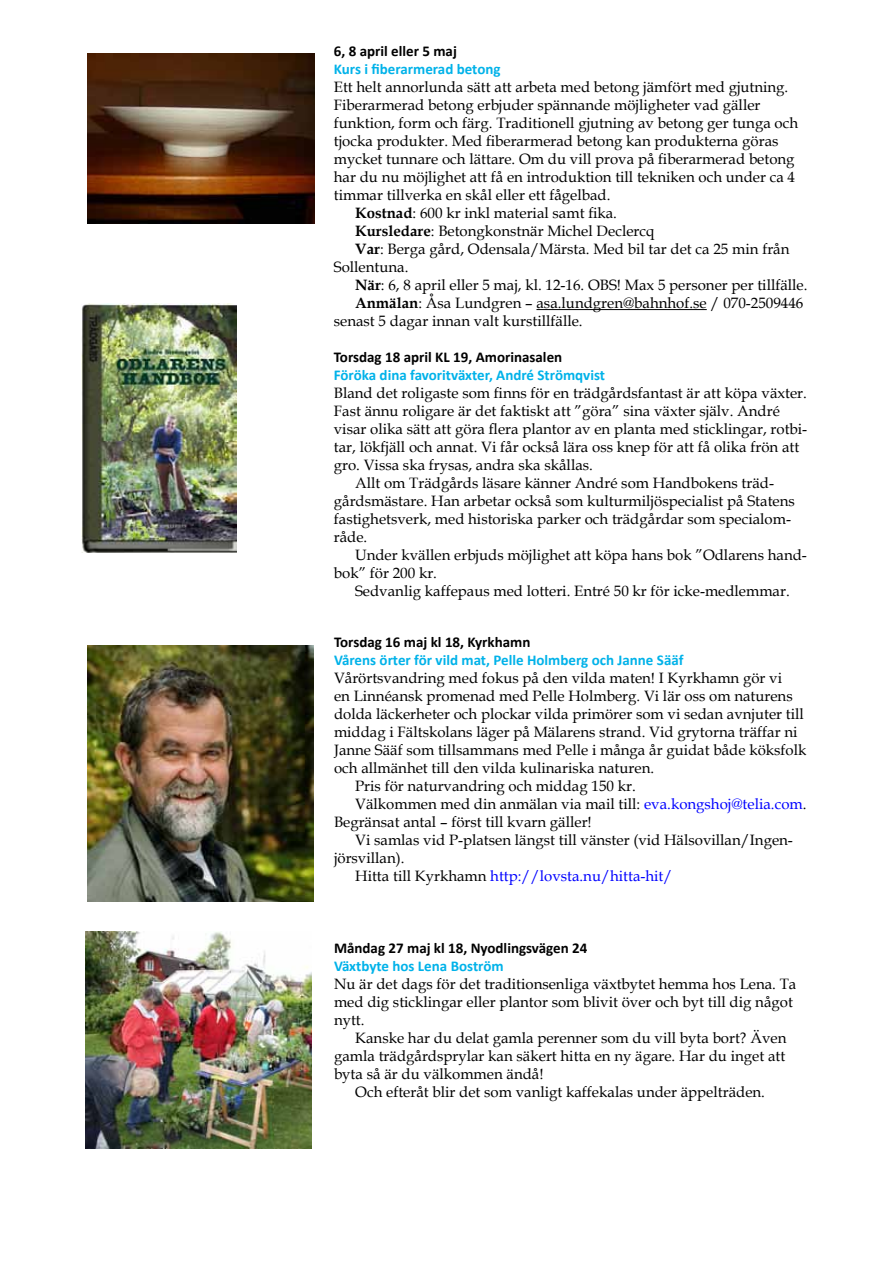
<style>
.page{position:relative;width:893px;height:1263px;background:#fff}
.page>*{position:absolute;margin:0;border:0;box-sizing:border-box;transform-origin:0 0}
.t1{font:15px/18px "Book Antiqua";color:#000}
.t2{font:700 15px "Calibri";color:#00b2e9}
.t3{font:700 15px "Calibri";color:#000}
.t4{font:15px "Book Antiqua";color:#00f}
.s1{font-weight:700}
.s2{color:#00f}
.s3{color:#000}
</style>
<div class="page">
<hr style="left:536px;top:309px;width:171px;height:1px;background:#000">
<img style="left:81px;top:303px;width:155px;height:250px">
<img style="left:86px;top:932px;width:226px;height:217px">
<img style="left:88px;top:645px;width:225px;height:256px">
<img style="left:88px;top:53px;width:227px;height:170px">
<p class="t3" style="left:334px;top:41px;width:125px">6, 8 april eller 5 maj</p>
<p class="t2" style="left:334px;top:59px;width:168px">Kurs i fiberarmerad betong</p>
<p class="t1" style="left:334px;top:77px;width:456px">Ett helt annorlunda sätt att arbeta med betong jämfört med gjutning.</p>
<p class="t1" style="left:334px;top:95px;width:428px">Fiberarmerad betong erbjuder spännande möjligheter vad gäller</p>
<p class="t1" style="left:334px;top:113px;width:466px">funktion, form och färg. Traditionell gjutning av betong ger tunga och</p>
<p class="t1" style="left:334px;top:131px;width:446px">tjocka produkter. Med fiberarmerad betong kan produkterna göras</p>
<p class="t1" style="left:334px;top:149px;width:462px">mycket tunnare och lättare. Om du vill prova på fiberarmerad betong</p>
<p class="t1" style="left:334px;top:167px;width:463px">har du nu möjlighet att få en introduktion till tekniken och under ca 4</p>
<p class="t1" style="left:334px;top:185px;width:278px">timmar tillverka en skål eller ett fågelbad.</p>
<p class="t1" style="left:355px;top:203px;width:263px"><span class="s1">Kostnad</span>: 600 kr inkl material samt fika.</p>
<p class="t1" style="left:355px;top:221px;width:301px"><span class="s1">Kursledare</span>: Betongkonstnär Michel Declercq</p>
<p class="t1" style="left:355px;top:239px;width:436px"><span class="s1">Var</span>: Berga gård, Odensala/Märsta. Med bil tar det ca 25 min från</p>
<p class="t1" style="left:334px;top:257px;width:76px">Sollentuna.</p>
<p class="t1" style="left:355px;top:275px;width:454px"><span class="s1">När</span>: 6, 8 april eller 5 maj, kl. 12-16. OBS! Max 5 personer per tillfälle.</p>
<p class="t1" style="left:355px;top:293px;width:450px"><span class="s1">Anmälan</span>: Åsa Lundgren – asa.lundgren@bahnhof.se / 070-2509446</p>
<p class="t1" style="left:334px;top:311px;width:250px">senast 5 dagar innan valt kurstillfälle.</p>
<p class="t3" style="left:334px;top:347px;width:230px">Torsdag 18 april KL 19, Amorinasalen</p>
<p class="t2" style="left:334px;top:365px;width:273px">Föröka dina favoritväxter, André Strömqvist</p>
<p class="t1" style="left:334px;top:383px;width:475px">Bland det roligaste som finns för en trädgårdsfantast är att köpa växter.</p>
<p class="t1" style="left:334px;top:401px;width:448px">Fast ännu roligare är det faktiskt att ”göra” sina växter själv. André</p>
<p class="t1" style="left:334px;top:419px;width:475px">visar olika sätt att göra flera plantor av en planta med sticklingar, rotbi-</p>
<p class="t1" style="left:334px;top:437px;width:467px">tar, lökfjäll och annat. Vi får också lära oss knep för att få olika frön att</p>
<p class="t1" style="left:334px;top:455px;width:261px">gro. Vissa ska frysas, andra ska skållas.</p>
<p class="t1" style="left:355px;top:473px;width:420px">Allt om Trädgårds läsare känner André som Handbokens träd-</p>
<p class="t1" style="left:334px;top:491px;width:462px">gårdsmästare. Han arbetar också som kulturmiljöspecialist på Statens</p>
<p class="t1" style="left:334px;top:509px;width:459px">fastighetsverk, med historiska parker och trädgårdar som specialom-</p>
<p class="t1" style="left:334px;top:527px;width:35px">råde.</p>
<p class="t1" style="left:355px;top:545px;width:453px">Under kvällen erbjuds möjlighet att köpa hans bok ”Odlarens hand-</p>
<p class="t1" style="left:334px;top:563px;width:105px">bok” för 200 kr.</p>
<p class="t1" style="left:355px;top:581px;width:436px">Sedvanlig kaffepaus med lotteri. Entré 50 kr för icke-medlemmar.</p>
<p class="t3" style="left:334px;top:632px;width:198px">Torsdag 16 maj kl 18, Kyrkhamn</p>
<p class="t2" style="left:334px;top:650px;width:351px">Vårens örter för vild mat, Pelle Holmberg och Janne Sääf</p>
<p class="t1" style="left:334px;top:669px;width:450px">Vårörtsvandring med fokus på den vilda maten! I Kyrkhamn gör vi</p>
<p class="t1" style="left:334px;top:687px;width:460px">en Linnéansk promenad med Pelle Holmberg. Vi lär oss om naturens</p>
<p class="t1" style="left:334px;top:705px;width:471px">dolda läckerheter och plockar vilda primörer som vi sedan avnjuter till</p>
<p class="t1" style="left:334px;top:723px;width:465px">middag i Fältskolans läger på Mälarens strand. Vid grytorna träffar ni</p>
<p class="t1" style="left:334px;top:741px;width:474px">Janne Sääf som tillsammans med Pelle i många år guidat både köksfolk</p>
<p class="t1" style="left:334px;top:759px;width:322px">och allmänhet till den vilda kulinariska naturen.</p>
<p class="t1" style="left:355px;top:777px;width:282px">Pris för naturvandring och middag 150 kr.</p>
<p class="t1" style="left:355px;top:795px;width:453px">Välkommen med din anmälan via mail till: <span class="s2">eva.kongshoj@telia.com</span>.</p>
<p class="t1" style="left:334px;top:813px;width:259px">Begränsat antal – först till kvarn gäller!</p>
<p class="t1" style="left:355px;top:831px;width:439px">Vi samlas vid P-platsen längst till vänster (vid Hälsovillan/Ingen-</p>
<p class="t1" style="left:334px;top:849px;width:72px">jörsvillan).</p>
<p class="t4" style="left:355px;top:865px;width:319px"><span class="s3">Hitta till Kyrkhamn</span> http://lovsta.nu/hitta-hit/</p>
<p class="t3" style="left:334px;top:938px;width:255px">Måndag 27 maj kl 18, Nyodlingsvägen 24</p>
<p class="t2" style="left:334px;top:956px;width:171px">Växtbyte hos Lena Boström</p>
<p class="t1" style="left:334px;top:975px;width:464px">Nu är det dags för det traditionsenliga växtbytet hemma hos Lena. Ta med dig sticklingar eller plantor som blivit över och byt till dig något nytt.</p>
<p class="t1" style="left:334px;top:1029px;width:454px;text-align:justify;text-indent:21px">Kanske har du delat gamla perenner som du vill byta bort? Även gamla trädgårdsprylar kan säkert hitta en ny ägare. Har du inget att byta så är du välkommen ändå!</p>
<p class="t1" style="left:355px;top:1083px;width:411px">Och efteråt blir det som vanligt kaffekalas under äppelträden.</p>
</div>
